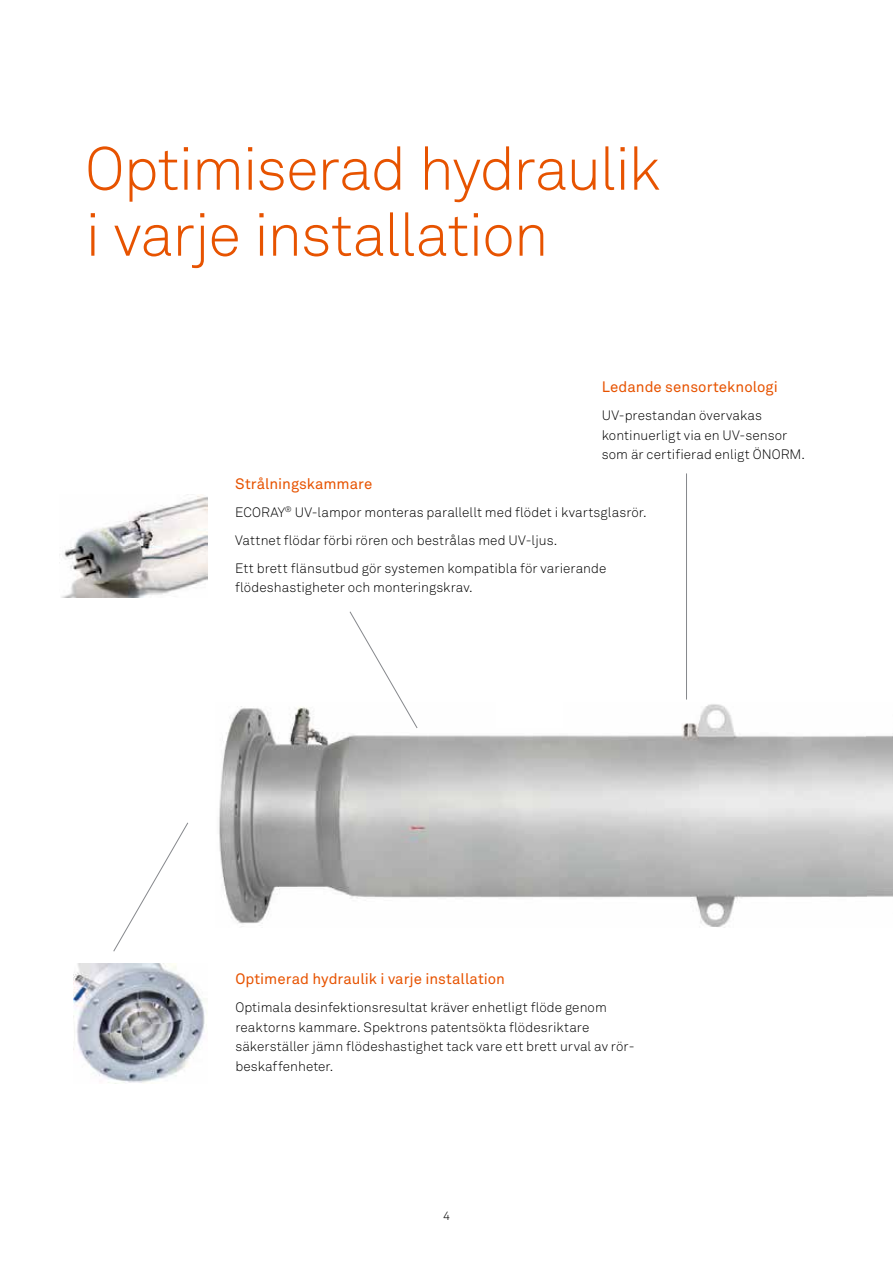
<style>
.page{position:relative;width:893px;height:1263px;background:#fff}
.page>*{position:absolute;margin:0;border:0;box-sizing:border-box;transform-origin:0 0}
.t1{font:60px/66px "Akkurat Light Pro";letter-spacing:-.025em;color:#e75300}
.t2{font:15px "Akkurat Std";color:#e75300}
.t3{font:13.5px/19.5px "Akkurat Light Pro";letter-spacing:.005em;color:#000}
.t4{font:12.15px/16.5px "Avenir Next LT Pro";color:#58595b}
.t5{font:700 12.15px "Avenir Next LT Pro";letter-spacing:-.01em;color:#58595b}
.t6{font:12px "Akkurat Light Pro";color:#000}
</style>
<div class="page">
<img style="left:219px;top:704px;width:674px;height:223px">
<svg style="left:219px;top:804px;width:127px;height:123px"></svg>
<hr style="left:686px;top:473px;width:1px;height:226px;background:#86888c">
<img style="left:61px;top:496px;width:147px;height:102px">
<img style="left:73px;top:963px;width:132px;height:120px">
<svg style="left:113px;top:822px;width:75px;height:130px"></svg>
<svg style="left:342px;top:611px;width:154px;height:117px"></svg>
<div style="left:496px;top:684px;width:67px;height:44px;background:#fff"></div>
<h1 class="t1" style="left:85px;top:137px;width:577px">Optimiserad hydraulik i varje installation</h1>
<p class="t2" style="left:602px;top:378px;width:177px">Ledande sensorteknologi</p>
<p class="t3" style="left:602px;top:406px;width:205px">UV-prestandan övervakas kontinuerligt via en UV-sensor som är certifierad enligt ÖNORM.</p>
<p class="t2" style="left:235px;top:475px;width:139px">Strålningskammare</p>
<p class="t3" style="left:235px;top:498px;width:413px;line-height:28px">ECORAY<sup>®</sup> UV-lampor monteras parallellt med flödet i kvartsglasrör.<br>Vattnet flödar förbi rören och bestrålas med UV-ljus.<br>Ett brett flänsutbud gör systemen kompatibla för varierande</p>
<p class="t3" style="left:235px;top:578px;width:239px">flödeshastigheter och monteringskrav.</p>
<p class="t4" style="left:344px;top:537px;width:166px">The ECORAY UV lamps are installed parallel to the flow in</p>
<p class="t2" style="left:235px;top:970px;width:271px">Optimerad hydraulik i varje installation</p>
<p class="t3" style="left:235px;top:998px;width:401px">Optimala desinfektionsresultat kräver enhetligt flöde genom reaktorns kammare. Spektrons patentsökta flödesriktare säkerställer jämn flödeshastighet tack vare ett brett urval av rör&shy;beskaffenheter.</p>
<p class="t5" style="left:362px;top:1025px;width:65px">installation</p>
<p class="t4" style="left:362px;top:1040px;width:152px">Optimal disinfection results</p>
<p class="t6" style="left:443px;top:1209px;width:8px">4</p>
</div>
